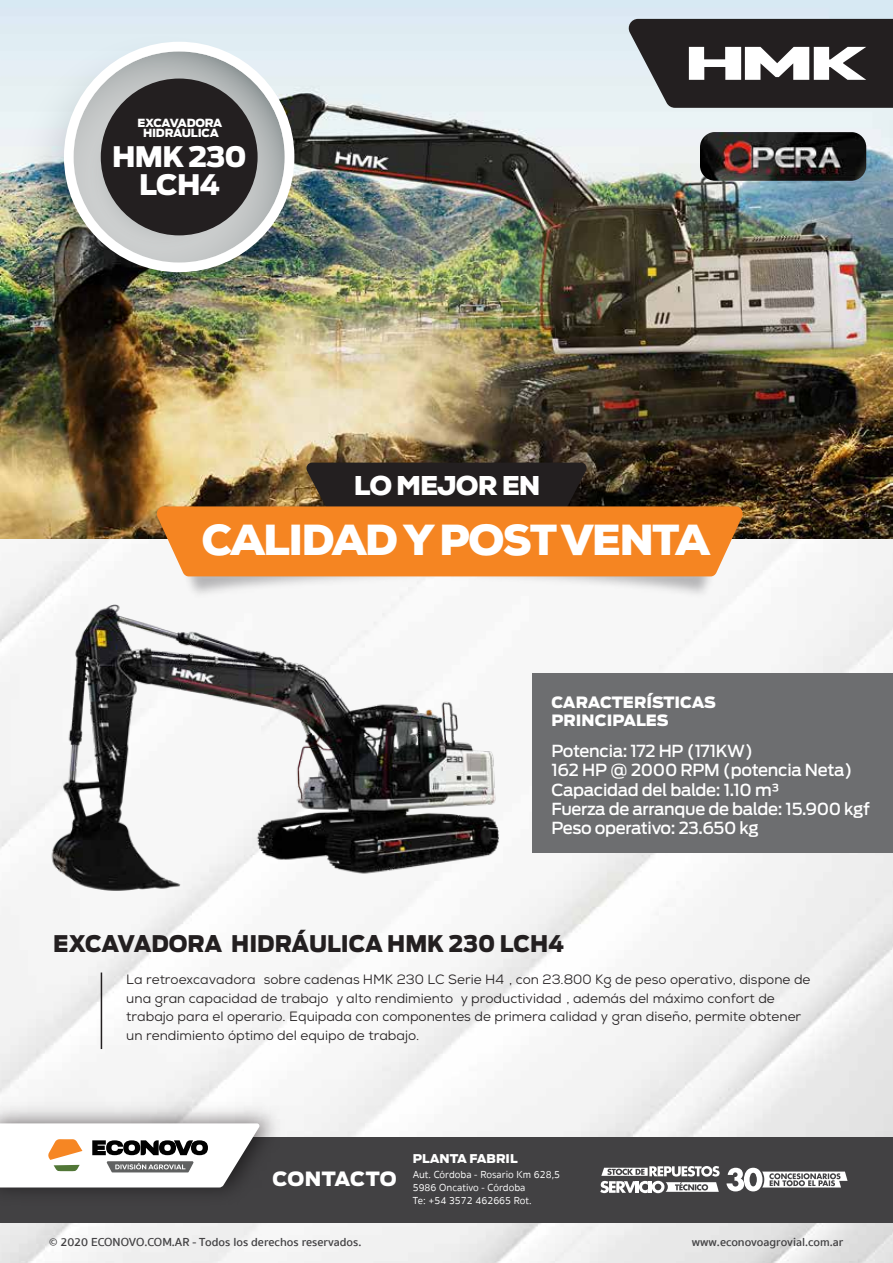
<style>
.page{position:relative;width:893px;height:1263px;background:#fff}
.page>*{position:absolute;margin:0;border:0;box-sizing:border-box;transform-origin:0 0}
.t1{font:900 43.35px "Nexa";letter-spacing:-.04em;color:#fff}
.t2{font:900 28.05px/28px "Antenna";letter-spacing:-.03em;color:#fff;text-align:center}
.t3{font:900 27.15px "Nexa";letter-spacing:-.04em;color:#fff}
.t4{font:900 22.8px "Antenna";color:#231f20;scale:.95 1}
.t5{font:900 19.5px "Antenna";letter-spacing:.015em;color:#fff}
.t6{font:500 16.5px/19.4px "Antenna";letter-spacing:-.02em;color:#fff}
.t7{font:900 15.45px/18px "Antenna";color:#fff}
.t8{font:13.5px/18.6px "Nexa";color:#231f20}
.t9{font:600 12px "Sukhumvit Set";color:#424143}
.t10{font:900 12px "Antenna";color:#fff}
.t11{font:900 11.1px/10.4px "Antenna";letter-spacing:-.02em;color:#fff;text-align:center}
.t12{font:10.5px/12.8px "Sukhumvit Set Text";color:#fff}
</style>
<div class="page">
<img style="left:0;top:539px;width:893px;height:724px">
<hr style="left:101px;top:972px;width:1px;height:77px;background:#231f20">
<img style="left:0;top:0;width:893px;height:539px">
<img style="left:700px;top:132px;width:166px;height:49px">
<img style="left:491px;top:576px;width:230px;height:26px">
<img style="left:178px;top:576px;width:313px;height:25px">
<svg style="left:155px;top:463px;width:589px;height:113px;background:#b06a29"></svg>
<div style="left:0;top:1137px;width:893px;height:85px;background:#424143"></div>
<img style="left:0;top:1067px;width:320px;height:173px">
<svg style="left:0;top:1123px;width:260px;height:64px"></svg>
<svg style="left:600px;top:1166px;width:120px;height:27px"></svg>
<svg style="left:726px;top:1168px;width:121px;height:23px"></svg>
<svg style="left:627px;top:19px;width:266px;height:89px"></svg>
<img style="left:10px;top:601px;width:541px;height:303px">
<div style="left:533px;top:673px;width:360px;height:180px;background:#6d6e70"></div>
<img style="left:12px;top:28px;width:296px;height:296px;border-radius:148px">
<div style="left:64px;top:42px;width:230px;height:230px;background:#fff;border-radius:50%"></div>
<svg style="left:74px;top:51px;width:211px;height:212px;background:#b8bcbc"></svg>
<div style="left:86px;top:91px;width:159px;height:159px;background:#cacccc;border-radius:80px"></div>
<div style="left:101px;top:79px;width:157px;height:156px;background:#231f20;border-radius:50%"></div>
<p class="t11" style="left:137px;top:118px;width:86px">EXCAVADORA<br>HIDRÁULICA</p>
<h2 class="t2" style="left:112px;top:143px;width:136px">HMK 230<br>LCH4</h2>
<h3 class="t3" style="left:354px;top:470px;width:188px">LO MEJOR EN</h3>
<h1 class="t1" style="left:201px;top:514px;width:510px">CALIDAD Y POST VENTA</h1>
<p class="t7" style="left:551px;top:694px;width:166px">CARACTERÍSTICAS<br>PRINCIPALES</p>
<p class="t6" style="left:551px;top:742px;width:320px">Potencia: 172 HP (171KW)<br>162 HP @ 2000 RPM (potencia Neta)<br>Capacidad del balde: 1.10 m³<br>Fuerza de arranque de balde: 15.900 kgf<br>Peso operativo: 23.650 kg</p>
<h3 class="t4" style="left:53px;top:931px;width:539px">EXCAVADORA HIDRÁULICA HMK 230 LCH4</h3>
<p class="t8" style="left:126px;top:971px;width:686px">La retroexcavadora sobre cadenas HMK 230 LC Serie H4 , con 23.800 Kg de peso operativo, dispone de una gran capacidad de trabajo y alto rendimiento y productividad , además del máximo confort de trabajo para el operario. Equipada con componentes de primera calidad y gran diseño, permite obtener un rendimiento óptimo del equipo de trabajo.</p>
<h3 class="t5" style="left:272px;top:1167px;width:126px">CONTACTO</h3>
<p class="t10" style="left:413px;top:1152px;width:106px">PLANTA FABRIL</p>
<p class="t12" style="left:413px;top:1169px;width:149px">Aut. Córdoba - Rosario Km 628,5<br>5986 Oncativo - Córdoba<br>Te: +54 3572 462665 Rot.</p>
<p class="t9" style="left:49px;top:1238px;width:314px">© 2020 ECONOVO.COM.AR - Todos los derechos reservados.</p>
<p class="t9" style="left:692px;top:1238px;width:153px">www.econovoagrovial.com.ar</p>
</div>
